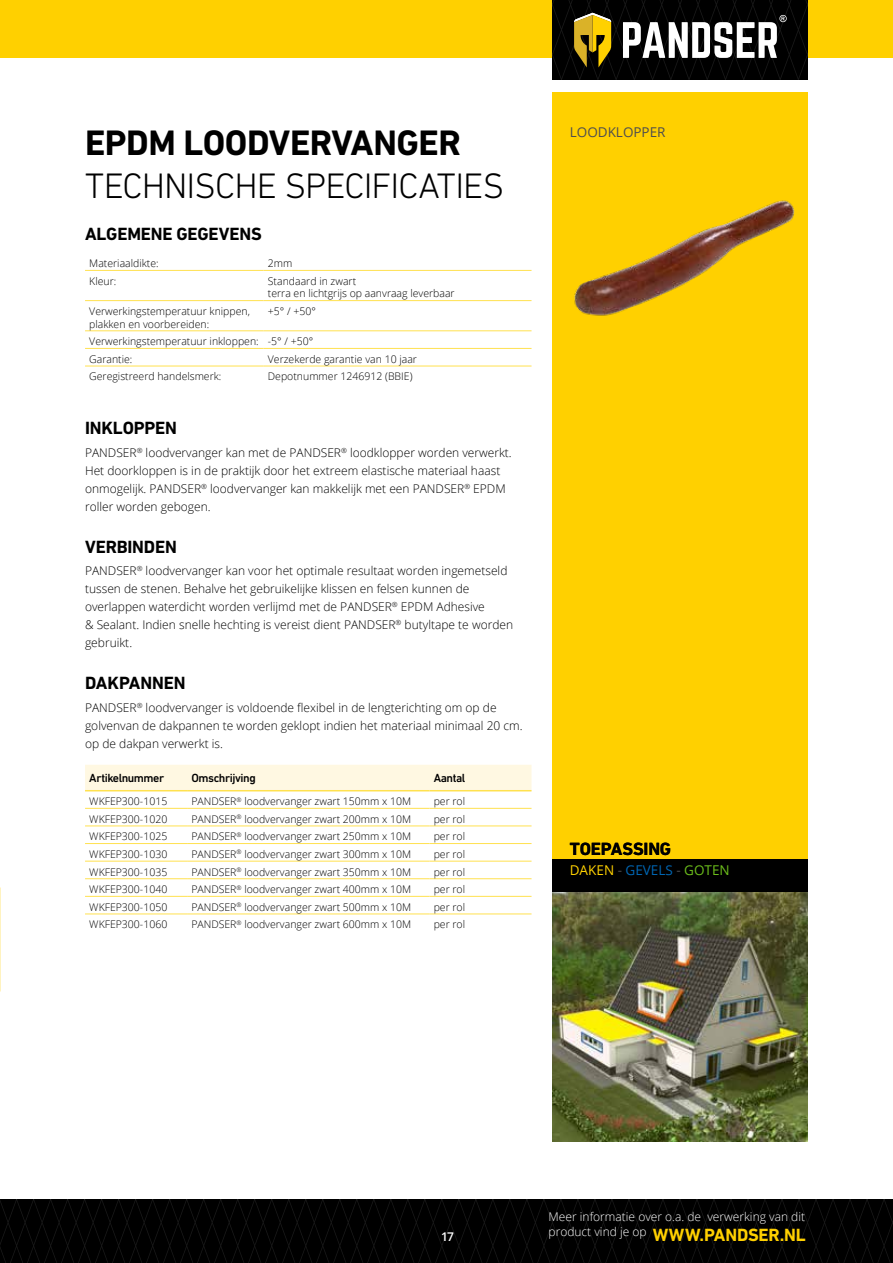
<style>
.page{position:relative;width:893px;height:1263px;background:#fff}
.page>*{position:absolute;margin:0;border:0;box-sizing:border-box;transform-origin:0 0}
.t1{font:300 36px "DIN Next LT Pro";letter-spacing:-.025em;color:#000}
.t2{font:700 36px "DIN Next LT Pro";letter-spacing:-.015em;color:#000}
.t3{font:700 18px "DIN Next LT Pro";letter-spacing:-.01em;color:#000}
.t4{font:13.5px "Open Sans";color:#0066b3}
.t5{font:13.5px "Open Sans";color:#4d4d4f}
.t6{font:300 12px/18px "Open Sans";color:#000}
.t7{font:300 12px "Open Sans";color:#fff}
.t8{font:500 12px "DIN Next LT Pro";letter-spacing:-.04em;color:#000}
.t9{font:600 12px "Open Sans";color:#fff}
.t10{font:300 10.5px/12.6px "Open Sans";color:#000}
.s1{color:#ffd200}
.s2{color:#4d4d4f}
.s3{color:#6cbe1b}
.s4{font-family:"DIN Next LT Pro";font-weight:700;font-size:18px;color:#ffd000}
</style>
<div class="page">
<div style="left:0;top:0;width:893px;height:58px;background:#ffd000"></div>
<svg style="left:0;top:1199px;width:893px;height:64px;background:#020202"></svg>
<svg style="left:553px;top:0;width:255px;height:80px;background:#38362c"></svg>
<div style="left:553px;top:92px;width:255px;height:1049px;background:#ffd000"></div>
<hr style="left:85px;top:270px;width:179px;height:1px;background:#ffe14f">
<hr style="left:264px;top:270px;width:267px;height:1px;background:#ffe14f">
<hr style="left:85px;top:300px;width:179px;height:1px;background:#ffe14f">
<hr style="left:264px;top:300px;width:267px;height:1px;background:#ffe14f">
<hr style="left:85px;top:330px;width:179px;height:1px;background:#ffe14f">
<hr style="left:264px;top:330px;width:267px;height:1px;background:#ffe14f">
<hr style="left:85px;top:348px;width:179px;height:1px;background:#ffe14f">
<hr style="left:264px;top:348px;width:267px;height:1px;background:#ffe14f">
<hr style="left:85px;top:366px;width:179px;height:1px;background:#ffe14f">
<hr style="left:264px;top:366px;width:267px;height:1px;background:#ffe14f">
<div style="left:85px;top:765px;width:446px;height:25px;background:#fff8e2"></div>
<hr style="left:85px;top:825px;width:102px;height:1px;background:#ffe14f">
<hr style="left:187px;top:825px;width:242px;height:1px;background:#ffe14f">
<hr style="left:429px;top:825px;width:102px;height:1px;background:#ffe14f">
<hr style="left:85px;top:843px;width:102px;height:1px;background:#ffe14f">
<hr style="left:187px;top:843px;width:242px;height:1px;background:#ffe14f">
<hr style="left:429px;top:843px;width:102px;height:1px;background:#ffe14f">
<hr style="left:85px;top:861px;width:102px;height:1px;background:#ffe14f">
<hr style="left:187px;top:861px;width:242px;height:1px;background:#ffe14f">
<hr style="left:429px;top:861px;width:102px;height:1px;background:#ffe14f">
<hr style="left:85px;top:878px;width:102px;height:1px;background:#ffe14f">
<hr style="left:187px;top:878px;width:242px;height:1px;background:#ffe14f">
<hr style="left:429px;top:878px;width:102px;height:1px;background:#ffe14f">
<hr style="left:85px;top:896px;width:102px;height:1px;background:#ffe14f">
<hr style="left:187px;top:896px;width:242px;height:1px;background:#ffe14f">
<hr style="left:429px;top:896px;width:102px;height:1px;background:#ffe14f">
<hr style="left:85px;top:913px;width:102px;height:1px;background:#ffe14f">
<hr style="left:187px;top:913px;width:242px;height:1px;background:#ffe14f">
<hr style="left:429px;top:913px;width:102px;height:1px;background:#ffe14f">
<hr style="left:85px;top:790px;width:102px;height:1px;background:#ffe14f">
<hr style="left:187px;top:790px;width:242px;height:1px;background:#ffe14f">
<hr style="left:429px;top:790px;width:102px;height:1px;background:#ffe14f">
<hr style="left:85px;top:808px;width:102px;height:1px;background:#ffe14f">
<hr style="left:187px;top:808px;width:242px;height:1px;background:#ffe14f">
<hr style="left:429px;top:808px;width:102px;height:1px;background:#ffe14f">
<img style="left:574px;top:200px;width:221px;height:116px">
<div style="left:553px;top:859px;width:255px;height:33px;background:#000"></div>
<img style="left:553px;top:892px;width:255px;height:250px">
<h1 class="t2" style="left:85px;top:121px;width:377px">EPDM LOODVERVANGER</h1>
<h1 class="t1" style="left:85px;top:165px;width:421px">TECHNISCHE SPECIFICATIES</h1>
<h2 class="t3" style="left:85px;top:223px;width:178px">ALGEMENE GEGEVENS</h2>
<p class="t10" style="left:89px;top:257px;width:71px">Materiaaldikte:</p>
<p class="t10" style="left:268px;top:257px;width:26px">2mm</p>
<p class="t10" style="left:89px;top:274px;width:29px">Kleur:</p>
<p class="t10" style="left:268px;top:274px;width:188px">Standaard in zwart<br>terra en lichtgrijs op aanvraag leverbaar</p>
<p class="t10" style="left:89px;top:305px;width:162px">Verwerkingstemperatuur knippen, plakken en voorbereiden:</p>
<p class="t10" style="left:268px;top:305px;width:50px">+5° / +50°</p>
<p class="t10" style="left:89px;top:332px;width:225px;line-height:17.5px">Verwerkingstemperatuur inkloppen: -5° / +50°<br>Garantie:</p>
<p class="t10" style="left:268px;top:352px;width:151px">Verzekerde garantie van 10 jaar</p>
<p class="t10" style="left:89px;top:370px;width:134px">Geregistreerd handelsmerk:</p>
<p class="t10" style="left:268px;top:370px;width:146px">Depotnummer 1246912 (BBIE)</p>
<h2 class="t3" style="left:85px;top:418px;width:93px">INKLOPPEN</h2>
<p class="t6" style="left:85px;top:443px;width:428px">PANDSER<sup>®</sup> loodvervanger kan met de PANDSER<sup>®</sup> loodklopper worden verwerkt.<br>Het doorkloppen is in de praktijk door het extreem elastische materiaal haast onmogelijk. PANDSER<sup>®</sup> loodvervanger kan makkelijk met een PANDSER<sup>®</sup> EPDM roller worden gebogen.</p>
<h2 class="t3" style="left:85px;top:536px;width:93px">VERBINDEN</h2>
<p class="t6" style="left:85px;top:561px;width:430px">PANDSER<sup>®</sup> loodvervanger kan voor het optimale resultaat worden ingemetseld tussen de stenen. Behalve het gebruikelijke klissen en felsen kunnen de overlappen waterdicht worden verlijmd met de PANDSER<sup>®</sup> EPDM Adhesive<br>&amp; Sealant. Indien snelle hechting is vereist dient PANDSER<sup>®</sup> butyltape te worden gebruikt.</p>
<h2 class="t3" style="left:85px;top:673px;width:102px">DAKPANNEN</h2>
<p class="t6" style="left:85px;top:698px;width:439px">PANDSER<sup>®</sup> loodvervanger is voldoende flexibel in de lengterichting om op de golvenvan de dakpannen te worden geklopt indien het materiaal minimaal 20 cm. op de dakpan verwerkt is.</p>
<p class="t8" style="left:89px;top:771px;width:76px">Artikelnummer</p>
<p class="t8" style="left:191px;top:771px;width:66px">Omschrijving</p>
<p class="t8" style="left:434px;top:771px;width:33px">Aantal</p>
<p class="t10" style="left:89px;top:795px;width:80px">WKFEP300-1015</p>
<p class="t10" style="left:191px;top:795px;width:221px">PANDSER<sup>®</sup> loodvervanger zwart 150mm x 10M</p>
<p class="t10" style="left:434px;top:795px;width:33px">per rol</p>
<p class="t10" style="left:89px;top:812px;width:80px">WKFEP300-1020</p>
<p class="t10" style="left:191px;top:812px;width:221px">PANDSER<sup>®</sup> loodvervanger zwart 200mm x 10M</p>
<p class="t10" style="left:434px;top:812px;width:33px">per rol</p>
<p class="t10" style="left:89px;top:830px;width:80px">WKFEP300-1025</p>
<p class="t10" style="left:191px;top:830px;width:221px">PANDSER<sup>®</sup> loodvervanger zwart 250mm x 10M</p>
<p class="t10" style="left:434px;top:830px;width:33px">per rol</p>
<p class="t10" style="left:89px;top:847px;width:80px">WKFEP300-1030</p>
<p class="t10" style="left:191px;top:847px;width:221px">PANDSER<sup>®</sup> loodvervanger zwart 300mm x 10M</p>
<p class="t10" style="left:434px;top:847px;width:33px">per rol</p>
<p class="t10" style="left:89px;top:865px;width:80px">WKFEP300-1035</p>
<p class="t10" style="left:191px;top:865px;width:221px">PANDSER<sup>®</sup> loodvervanger zwart 350mm x 10M</p>
<p class="t10" style="left:434px;top:865px;width:33px">per rol</p>
<p class="t10" style="left:89px;top:883px;width:80px">WKFEP300-1040</p>
<p class="t10" style="left:191px;top:883px;width:221px">PANDSER<sup>®</sup> loodvervanger zwart 400mm x 10M</p>
<p class="t10" style="left:434px;top:883px;width:33px">per rol</p>
<p class="t10" style="left:89px;top:900px;width:80px">WKFEP300-1050</p>
<p class="t10" style="left:191px;top:900px;width:221px">PANDSER<sup>®</sup> loodvervanger zwart 500mm x 10M</p>
<p class="t10" style="left:434px;top:900px;width:33px">per rol</p>
<p class="t10" style="left:89px;top:918px;width:80px">WKFEP300-1060</p>
<p class="t10" style="left:191px;top:918px;width:221px">PANDSER<sup>®</sup> loodvervanger zwart 600mm x 10M</p>
<p class="t10" style="left:434px;top:918px;width:33px">per rol</p>
<p class="t5" style="left:570px;top:122px;width:97px">LOODKLOPPER</p>
<h2 class="t3" style="left:570px;top:838px;width:103px">TOEPASSING</h2>
<p class="t4" style="left:570px;top:861px;width:161px"><span class="s1">DAKEN</span> <span class="s2">-</span> GEVELS <span class="s2">-</span> <span class="s3">GOTEN</span></p>
<p class="t7" style="left:549px;top:1208px;width:258px">Meer informatie over o.a. de verwerking van dit</p>
<p class="t9" style="left:441px;top:1228px;width:14px">17</p>
<p class="t7" style="left:549px;top:1223px;width:259px">product vind je op <span class="s4">WWW.PANDSER.NL</span></p>
</div>
